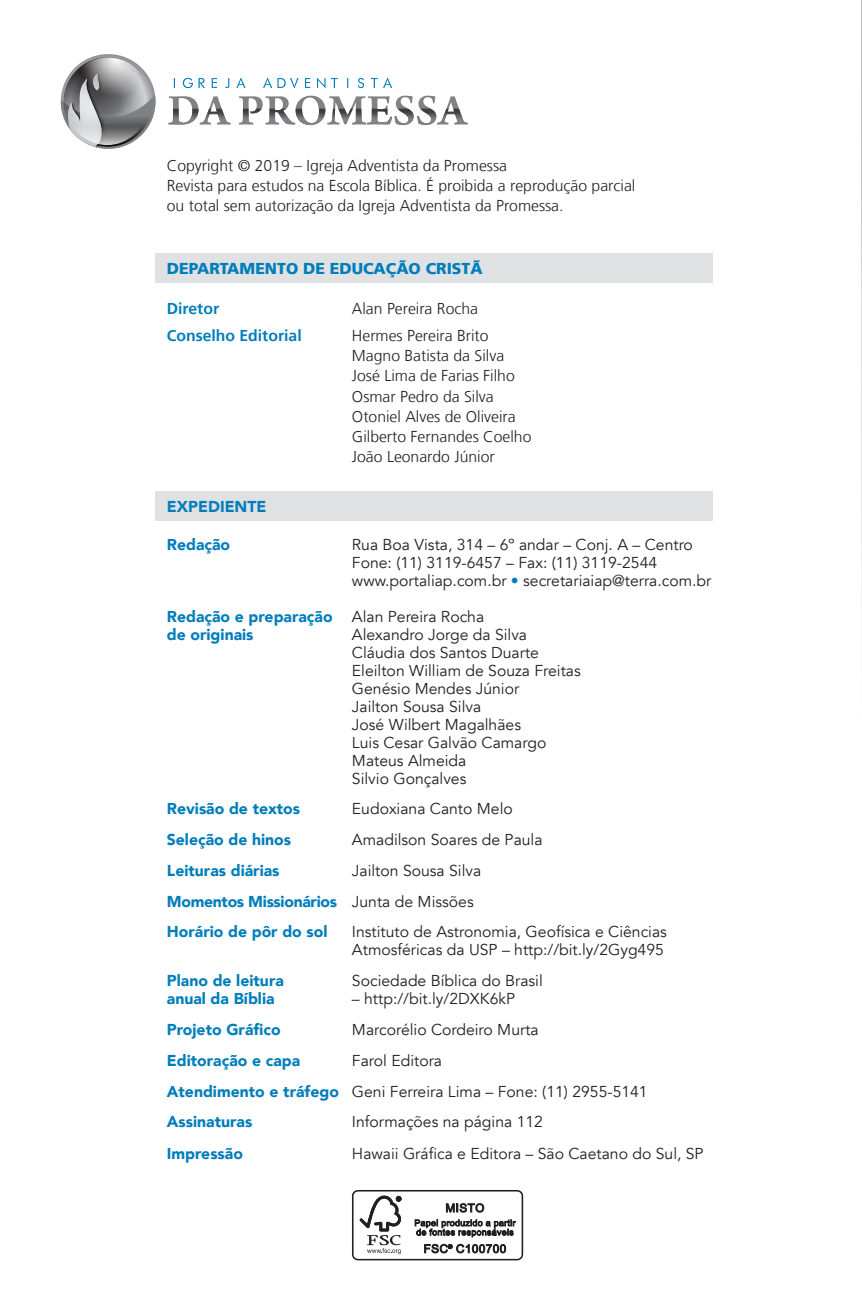
<style>
.page{position:relative;width:862px;height:1308px;background:#fff}
.page>*{position:absolute;margin:0;border:0;box-sizing:border-box;transform-origin:0 0}
.t1{font:15.75px/18px "Avenir";color:#231f20}
.t2{font:300 15.75px/20.2px "Frutiger LT";color:#231f20}
.t3{font:900 15.75px/18px "Avenir";color:#007dbb}
.t4{font:900 15.75px "Avenir";letter-spacing:-.02em;color:#007dbb}
.t5{font:900 15.75px "Frutiger LT";color:#007dbb}
.t6{font:700 15.75px "Frutiger 65";color:#007dbb}
.s1{color:#007dbb}
.s2{font-weight:400;color:#231f20}
.s3{font-weight:900;color:#007dbb}
</style>
<div class="page">
<img style="left:861px;top:2px;width:1px;height:612px">
<svg style="left:174px;top:78px;width:218px;height:10px"></svg>
<svg style="left:168px;top:96px;width:300px;height:29px"></svg>
<svg style="left:61px;top:54px;width:94px;height:95px"></svg>
<svg style="left:74px;top:58px;width:68px;height:53px"></svg>
<svg style="left:61px;top:74px;width:94px;height:75px"></svg>
<div style="left:155px;top:491px;width:557px;height:29px;background:#e0e1e3"></div>
<div style="left:155px;top:253px;width:557px;height:30px;background:#e0e1e3"></div>
<div style="left:352px;top:1190px;width:171px;height:70px;border:2px solid #231f20;border-radius:5px"></div>
<svg style="left:359px;top:1196px;width:42px;height:58px"></svg>
<svg style="left:446px;top:1203px;width:38px;height:9px"></svg>
<svg style="left:414px;top:1219px;width:102px;height:18px"></svg>
<svg style="left:424px;top:1244px;width:82px;height:9px"></svg>
<p class="t2" style="left:167px;top:156px;width:341px">Copyright © 2019 – Igreja Adventista da Promessa</p>
<p class="t2" style="left:167px;top:176px;width:470px">Revista para estudos na Escola Bíblica. É proibida a reprodução parcial ou total sem autorização da Igreja Adventista da Promessa.</p>
<p class="t5" style="left:167px;top:259px;width:317px">DEPARTAMENTO DE EDUCAÇÃO CRISTÃ</p>
<p class="t6" style="left:167px;top:300px;width:54px">Diretor</p>
<p class="t2" style="left:352px;top:299px;width:128px">Alan Pereira Rocha</p>
<p class="t6" style="left:167px;top:326px;width:136px">Conselho Editorial</p>
<p class="t2" style="left:352px;top:326px;width:138px">Hermes Pereira Brito</p>
<p class="t2" style="left:352px;top:346px;width:154px">Magno Batista da Silva</p>
<p class="t2" style="left:352px;top:366px;width:164px">José Lima de Farias Filho</p>
<p class="t2" style="left:352px;top:386px;width:143px">Osmar Pedro da Silva</p>
<p class="t2" style="left:352px;top:407px;width:165px">Otoniel Alves de Oliveira</p>
<p class="t2" style="left:352px;top:427px;width:181px">Gilberto Fernandes Coelho</p>
<p class="t2" style="left:352px;top:447px;width:144px">João Leonardo Júnior</p>
<p class="t3" style="left:167px;top:497px;width:101px">EXPEDIENTE</p>
<p class="t3" style="left:167px;top:535px;width:65px">Redação</p>
<p class="t1" style="left:352px;top:535px;width:342px">Rua Boa Vista, 314 – 6º andar – Conj. A – Centro</p>
<p class="t1" style="left:352px;top:553px;width:307px">Fone: (11) 3119-6457 – Fax: (11) 3119-2544</p>
<p class="t1" style="left:352px;top:571px;width:361px">www.portaliap.com.br <span class="s1">•</span> secretariaiap@terra.com.br</p>
<p class="t3" style="left:167px;top:607px;width:319px">Redação e preparação <span class="s2">Alan Pereira Rocha </span>de originais</p>
<p class="t1" style="left:352px;top:625px;width:230px">Alexandro Jorge da Silva<br>Cláudia dos Santos Duarte<br>Eleilton William de Souza Freitas<br>Genésio Mendes Júnior<br>Jailton Sousa Silva<br>José Wilbert Magalhães<br>Luis Cesar Galvão Camargo<br>Mateus Almeida<br>Silvio Gonçalves</p>
<p class="t3" style="left:167px;top:799px;width:135px">Revisão de textos</p>
<p class="t1" style="left:352px;top:800px;width:162px">Eudoxiana Canto Melo</p>
<p class="t3" style="left:167px;top:830px;width:126px">Seleção de hinos</p>
<p class="t1" style="left:352px;top:831px;width:192px">Amadilson Soares de Paula</p>
<p class="t3" style="left:167px;top:861px;width:114px">Leituras diárias</p>
<p class="t1" style="left:352px;top:862px;width:131px">Jailton Sousa Silva</p>
<p class="t4" style="left:167px;top:888px;width:308px">Momentos Missionários <span class="s2">Junta de Missões</span></p>
<p class="t3" style="left:167px;top:923px;width:162px">Horário de pôr do sol</p>
<p class="t1" style="left:352px;top:923px;width:316px">Instituto de Astronomia, Geofísica e Ciências<br>Atmosféricas da USP – http://bit.ly/2Gyg495</p>
<p class="t3" style="left:167px;top:971px;width:118px">Plano de leitura</p>
<p class="t1" style="left:352px;top:972px;width:192px">Sociedade Bíblica do Brasil</p>
<p class="t3" style="left:167px;top:989px;width:109px">anual da Bíblia</p>
<p class="t1" style="left:352px;top:990px;width:164px">– http://bit.ly/2DXK6kP</p>
<p class="t3" style="left:167px;top:1020px;width:115px">Projeto Gráfico</p>
<p class="t1" style="left:352px;top:1021px;width:188px">Marcorélio Cordeiro Murta</p>
<p class="t3" style="left:167px;top:1051px;width:135px">Editoração e capa</p>
<p class="t1" style="left:352px;top:1052px;width:92px">Farol Editora</p>
<p class="t1" style="left:167px;top:1082px;width:482px"><span class="s3">Atendimento e tráfego</span> Geni Ferreira Lima – Fone: (11) 2955-5141</p>
<p class="t3" style="left:167px;top:1112px;width:87px">Assinaturas</p>
<p class="t1" style="left:352px;top:1113px;width:192px">Informações na página 112</p>
<p class="t3" style="left:167px;top:1144px;width:78px">Impressão</p>
<p class="t1" style="left:352px;top:1144px;width:353px">Hawaii Gráfica e Editora – São Caetano do Sul, SP</p>
</div>
